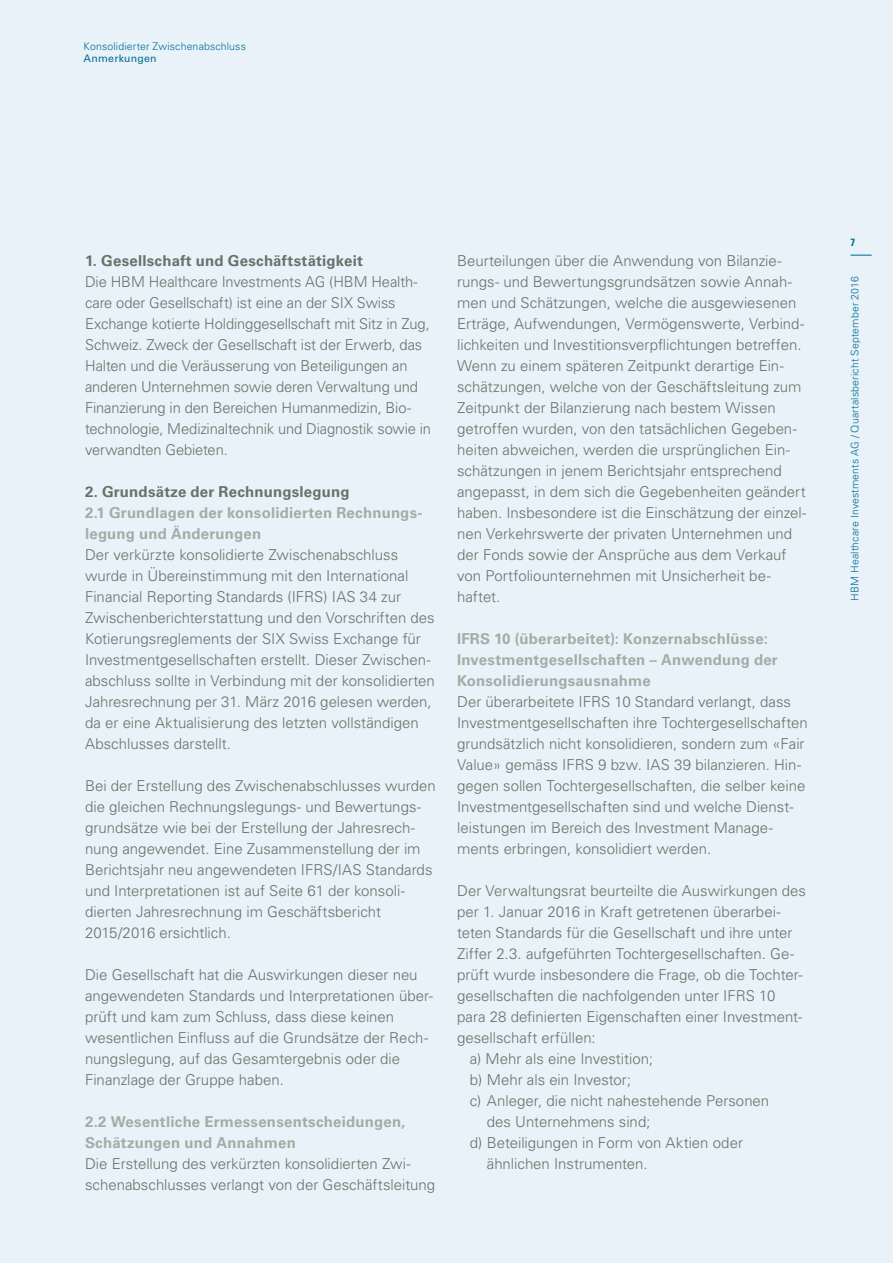
<style>
.page{position:relative;width:893px;height:1263px;background:#e9f2f8}
.page>*{position:absolute;margin:0;border:0;box-sizing:border-box;transform-origin:0 0}
.t1{font:300 15px/21px "Univers LT Std";color:#68726a}
.t2{font:700 15px/21px "Univers LT Std";letter-spacing:.015em;color:#a3aca5}
.t3{font:700 15px "Univers LT Std";letter-spacing:.015em;color:#68726a}
.t4{font:300 10.5px "Univers LT Std";letter-spacing:.015em;color:#006f95}
.t5{font:10.5px "Univers LT Std";letter-spacing:.025em;color:#006f95}
.t6{font:700 condensed 10.5px "Univers LT Std";color:#006f95}
</style>
<div class="page">
<svg style="left:850px;top:255px;width:22px;height:1px"></svg>
<p class="t4" style="left:84px;top:40px;width:164px">Konsolidierter Zwischenabschluss</p>
<p class="t5" style="left:84px;top:52px;width:75px">Anmerkungen</p>
<p class="t3" style="left:85px;top:252px;width:279px">1. Gesellschaft und Geschäftstätigkeit</p>
<p class="t1" style="left:85px;top:271px;width:348px">Die HBM Healthcare Investments AG (HBM Health&shy;care oder Gesellschaft) ist eine an der SIX Swiss Exchange kotierte Holdinggesellschaft mit Sitz in Zug, Schweiz. Zweck der Gesellschaft ist der Erwerb, das Halten und die Veräusserung von Beteiligungen an anderen Unternehmen sowie deren Verwaltung und Finanzierung in den Bereichen Humanmedizin, Bio&shy;technologie, Medizinaltechnik und Diagnostik sowie in verwandten Gebieten.</p>
<p class="t3" style="left:85px;top:483px;width:266px">2. Grundsätze der Rechnungslegung</p>
<p class="t2" style="left:85px;top:502px;width:339px">2.1 Grundlagen der konsolidierten Rechnungs&shy;legung und Änderungen</p>
<p class="t1" style="left:85px;top:544px;width:351px">Der verkürzte konsolidierte Zwischenabschluss wurde in Übereinstimmung mit den International Financial Reporting Standards (IFRS) IAS 34 zur Zwischenberichterstattung und den Vorschriften des Kotierungsreglements der SIX Swiss Exchange für Investmentgesellschaften erstellt. Dieser Zwischen&shy;abschluss sollte in Verbindung mit der konsolidierten Jahresrechnung per 31. März 2016 gelesen werden, da er eine Aktualisierung des letzten vollständigen Abschlusses darstellt.</p>
<p class="t1" style="left:85px;top:775px;width:352px">Bei der Erstellung des Zwischenabschlusses wurden die gleichen Rechnungslegungs- und Bewertungs&shy;grundsätze wie bei der Erstellung der Jahresrech&shy;nung angewendet. Eine Zusammenstellung der im Berichtsjahr neu angewendeten IFRS/IAS Standards und Interpretationen ist auf Seite 61 der konsoli&shy;dierten Jahresrechnung im Geschäftsbericht 2015/2016 ersichtlich.</p>
<p class="t1" style="left:85px;top:964px;width:349px">Die Gesellschaft hat die Auswirkungen dieser neu angewendeten Standards und Interpretationen über&shy;prüft und kam zum Schluss, dass diese keinen wesentlichen Einfluss auf die Grundsätze der Rech&shy;nungslegung, auf das Gesamtergebnis oder die Finanzlage der Gruppe haben.</p>
<p class="t2" style="left:85px;top:1111px;width:322px">2.2 Wesentliche Ermessensentscheidungen,<br>Schätzungen und Annahmen</p>
<p class="t1" style="left:85px;top:1153px;width:352px">Die Erstellung des verkürzten konsolidierten Zwi&shy;schenabschlusses verlangt von der Geschäftsleitung</p>
<p class="t1" style="left:457px;top:250px;width:351px">Beurteilungen über die Anwendung von Bilanzie&shy;rungs- und Bewertungsgrundsätzen sowie Annah&shy;men und Schätzungen, welche die ausgewiesenen Erträge, Aufwendungen, Vermögenswerte, Verbind&shy;lichkeiten und Investitionsverpflichtungen betreffen.<br>Wenn zu einem späteren Zeitpunkt derartige Ein&shy;schätzungen, welche von der Geschäftsleitung zum Zeitpunkt der Bilanzierung nach bestem Wissen getroffen wurden, von den tatsächlichen Gegeben&shy;heiten abweichen, werden die ursprünglichen Ein&shy;schätzungen in jenem Berichtsjahr entsprechend angepasst, in dem sich die Gegebenheiten geändert haben. Insbesondere ist die Einschätzung der einzel&shy;nen Verkehrswerte der privaten Unternehmen und der Fonds sowie der Ansprüche aus dem Verkauf von Portfoliounternehmen mit Unsicherheit be&shy;haftet.</p>
<p class="t2" style="left:457px;top:628px;width:322px">IFRS 10 (überarbeitet): Konzernabschlüsse:<br>Investmentgesellschaften – Anwendung der<br>Konsolidierungsausnahme</p>
<p class="t1" style="left:457px;top:691px;width:352px">Der überarbeitete IFRS 10 Standard verlangt, dass Investmentgesellschaften ihre Tochtergesellschaften grundsätzlich nicht konsolidieren, sondern zum «Fair Value» gemäss IFRS 9 bzw. IAS 39 bilanzieren. Hin&shy;gegen sollen Tochtergesellschaften, die selber keine Investmentgesellschaften sind und welche Dienst&shy;leistungen im Bereich des Investment Manage&shy;ments erbringen, konsolidiert werden.</p>
<p class="t1" style="left:457px;top:880px;width:350px">Der Verwaltungsrat beurteilte die Auswirkungen des</p>
<p class="t1" style="left:457px;top:901px;width:325px">per 1. Januar 2016 in Kraft getretenen überarbei-</p>
<p class="t1" style="left:457px;top:922px;width:337px">teten Standards für die Gesellschaft und ihre unter</p>
<p class="t1" style="left:457px;top:943px;width:339px">Ziffer 2.3. aufgeführten Tochtergesellschaften. Ge-</p>
<p class="t1" style="left:457px;top:964px;width:347px">prüft wurde insbesondere die Frage, ob die Tochter-</p>
<p class="t1" style="left:457px;top:985px;width:320px">gesellschaften die nachfolgenden unter IFRS 10</p>
<p class="t1" style="left:457px;top:1006px;width:347px">para 28 definierten Eigenschaften einer Investment-</p>
<p class="t1" style="left:457px;top:1027px;width:140px">gesellschaft erfüllen:</p>
<p class="t1" style="left:470px;top:1048px;width:184px">a) Mehr als eine Investition;</p>
<p class="t1" style="left:470px;top:1069px;width:163px">b) Mehr als ein Investor;</p>
<p class="t1" style="left:470px;top:1090px;width:301px">c) Anleger, die nicht nahestehende Personen</p>
<p class="t1" style="left:487px;top:1111px;width:165px">des Unternehmens sind;</p>
<p class="t1" style="left:470px;top:1132px;width:275px">d) Beteiligungen in Form von Aktien oder</p>
<p class="t1" style="left:487px;top:1153px;width:162px">ähnlichen Instrumenten.</p>
<p class="t6" style="left:850px;top:236px;width:6px">7</p>
<p class="t4" style="left:848px;top:601px;width:326px;rotate:-90deg">HBM Healthcare Investments AG / Quartalsbericht September 2016</p>
</div>
